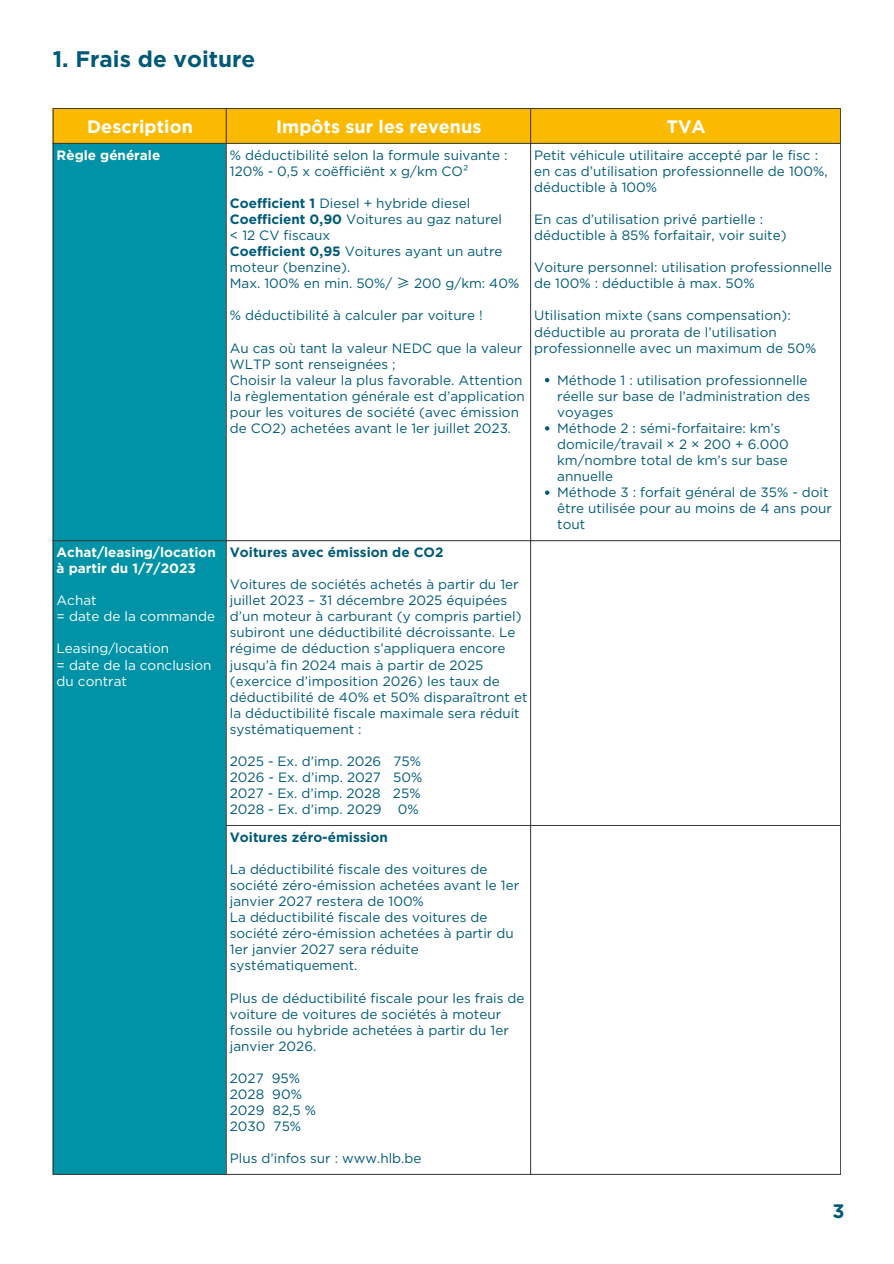
<style>
.page{position:relative;width:894px;height:1264px;background:#fff}
.page>*{position:absolute;margin:0;border:0;box-sizing:border-box;transform-origin:0 0}
.t1{font:700 22.5px "Gotham";color:#005a77}
.t2{font:700 19.5px "Gotham";color:#005a77}
.t3{font:700 18px "Gotham";color:#fff}
.t4{font:13.5px/16px "Gotham";color:#005a77}
.t5{font:13.5px/16px "Gotham";color:#fff}
.t6{font:700 13.5px/16px "Gotham";color:#fff}
.t7{font:700 13.5px "Gotham";color:#005a77}
.s1{font-weight:700}
.s2{font-family:"Noto Sans CJ Ksc"}
</style>
<div class="page">
<div style="left:54px;top:109px;width:786px;height:34px;background:#fbba00"></div>
<div style="left:54px;top:144px;width:172px;height:1030px;background:#0093a7"></div>
<svg style="left:545px;top:378px;width:4px;height:4px"></svg>
<svg style="left:545px;top:426px;width:4px;height:4px"></svg>
<svg style="left:545px;top:490px;width:4px;height:5px"></svg>
<hr style="left:53px;top:109px;width:1px;height:1065px;background:#3c3c3b">
<hr style="left:226px;top:109px;width:1px;height:1065px;background:#3c3c3b">
<hr style="left:530px;top:109px;width:1px;height:1065px;background:#3c3c3b">
<hr style="left:840px;top:109px;width:1px;height:1065px;background:#3c3c3b">
<hr style="left:53px;top:108px;width:787px;height:1px;background:#3c3c3b">
<hr style="left:53px;top:143px;width:787px;height:1px;background:#3c3c3b">
<hr style="left:53px;top:540px;width:787px;height:1px;background:#3c3c3b">
<hr style="left:226px;top:825px;width:614px;height:1px;background:#3c3c3b">
<hr style="left:53px;top:1174px;width:787px;height:1px;background:#3c3c3b">
<h1 class="t1" style="left:53px;top:45px;width:204px">1. Frais de voiture</h1>
<p class="t3" style="left:87px;top:115px;width:107px">Description</p>
<p class="t3" style="left:276px;top:115px;width:207px">Impôts sur les revenus</p>
<p class="t3" style="left:666px;top:115px;width:41px">TVA</p>
<p class="t6" style="left:57px;top:147px;width:105px">Règle générale</p>
<p class="t4" style="left:230px;top:147px;width:279px">% déductibilité selon la formule suivante :<br>120% - 0,5 x coëfficiënt x g/km CO²</p>
<p class="t4" style="left:230px;top:195px;width:242px"><span class="s1">Coefficient 1</span> Diesel + hybride diesel</p>
<p class="t4" style="left:230px;top:211px;width:274px"><span class="s1">Coefficient 0,90</span> Voitures au gaz naturel</p>
<p class="t4" style="left:230px;top:227px;width:102px">&lt; 12 CV fiscaux</p>
<p class="t4" style="left:230px;top:243px;width:274px"><span class="s1">Coefficient 0,95</span> Voitures ayant un autre moteur (benzine).</p>
<p class="t4" style="left:230px;top:275px;width:291px">Max. 100% en min. 50%/ <span class="s2">≥</span> 200 g/km: 40%</p>
<p class="t4" style="left:230px;top:307px;width:254px">% déductibilité à calculer par voiture !</p>
<p class="t4" style="left:230px;top:340px;width:294px">Au cas où tant la valeur NEDC que la valeur<br>WLTP sont renseignées ;</p>
<p class="t4" style="left:230px;top:372px;width:296px">Choisir la valeur la plus favorable. Attention la règlementation générale est d’application pour les voitures de société (avec émission de CO2) achetées avant le 1er juillet 2023.</p>
<p class="t4" style="left:534px;top:147px;width:295px">Petit véhicule utilitaire accepté par le fisc : en cas d’utilisation professionnelle de 100%, déductible à 100%</p>
<p class="t4" style="left:534px;top:211px;width:254px">En cas d’utilisation privé partielle : déductible à 85% forfaitair, voir suite)</p>
<p class="t4" style="left:534px;top:259px;width:299px">Voiture personnel: utilisation professionnelle de 100% : déductible à max. 50%</p>
<p class="t4" style="left:534px;top:307px;width:283px">Utilisation mixte (sans compensation): déductible au prorata de l’utilisation professionnelle avec un maximum de 50%</p>
<p class="t4" style="left:557px;top:372px;width:254px">Méthode 1 : utilisation professionnelle réelle sur base de l’administration des voyages</p>
<p class="t4" style="left:557px;top:420px;width:233px">Méthode 2 : sémi-forfaitaire: km’s domicile/travail × 2 × 200 + 6.000 km/nombre total de km’s sur base annuelle</p>
<p class="t4" style="left:557px;top:484px;width:276px">Méthode 3 : forfait général de 35% - doit être utilisée pour au moins de 4 ans pour tout</p>
<p class="t6" style="left:57px;top:544px;width:161px">Achat/leasing/location à partir du 1/7/2023</p>
<p class="t5" style="left:57px;top:592px;width:41px">Achat</p>
<p class="t5" style="left:57px;top:608px;width:160px">= date de la commande</p>
<p class="t5" style="left:57px;top:640px;width:114px">Leasing/location</p>
<p class="t5" style="left:57px;top:656px;width:156px">= date de la conclusion du contrat</p>
<p class="t7" style="left:230px;top:544px;width:215px">Voitures avec émission de CO2</p>
<p class="t4" style="left:230px;top:576px;width:299px">Voitures de sociétés achetés à partir du 1er juillet 2023 – 31 décembre 2025 équipées d’un moteur à carburant (y compris partiel) subiront une déductibilité décroissante. Le régime de déduction s’appliquera encore jusqu’à fin 2024 mais à partir de 2025 (exercice d’imposition 2026) les taux de déductibilité de 40% et 50% disparaîtront et la déductibilité fiscale maximale sera réduit systématiquement :</p>
<p class="t4" style="left:230px;top:753px;width:153px">2025 - Ex. d’imp. 2026</p>
<p class="t4" style="left:393px;top:753px;width:29px">75%</p>
<p class="t4" style="left:230px;top:769px;width:153px">2026 - Ex. d’imp. 2027</p>
<p class="t4" style="left:393px;top:769px;width:31px">50%</p>
<p class="t4" style="left:230px;top:785px;width:152px">2027 - Ex. d’imp. 2028</p>
<p class="t4" style="left:393px;top:785px;width:29px">25%</p>
<p class="t4" style="left:230px;top:801px;width:153px">2028 - Ex. d’imp. 2029</p>
<p class="t4" style="left:397px;top:801px;width:22px">0%</p>
<p class="t7" style="left:230px;top:828px;width:160px">Voitures zéro-émission</p>
<p class="t4" style="left:230px;top:861px;width:291px">La déductibilité fiscale des voitures de société zéro-émission achetées avant le 1er janvier 2027 restera de 100%</p>
<p class="t4" style="left:230px;top:909px;width:285px">La déductibilité fiscale des voitures de société zéro-émission achetées à partir du 1er janvier 2027 sera réduite systématiquement.</p>
<p class="t4" style="left:230px;top:989px;width:296px">Plus de déductibilité fiscale pour les frais de voiture de voitures de sociétés à moteur fossile ou hybride achetées à partir du 1er janvier 2026.</p>
<p class="t4" style="left:230px;top:1070px;width:35px">2027</p>
<p class="t4" style="left:272px;top:1070px;width:30px">95%</p>
<p class="t4" style="left:230px;top:1086px;width:36px">2028</p>
<p class="t4" style="left:272px;top:1086px;width:31px">90%</p>
<p class="t4" style="left:230px;top:1102px;width:36px">2029</p>
<p class="t4" style="left:272px;top:1102px;width:45px">82,5 %</p>
<p class="t4" style="left:230px;top:1118px;width:37px">2030</p>
<p class="t4" style="left:273px;top:1118px;width:29px">75%</p>
<p class="t4" style="left:230px;top:1150px;width:193px">Plus d’infos sur : www.hlb.be</p>
<h2 class="t2" style="left:832px;top:1199px;width:14px">3</h2>
</div>
